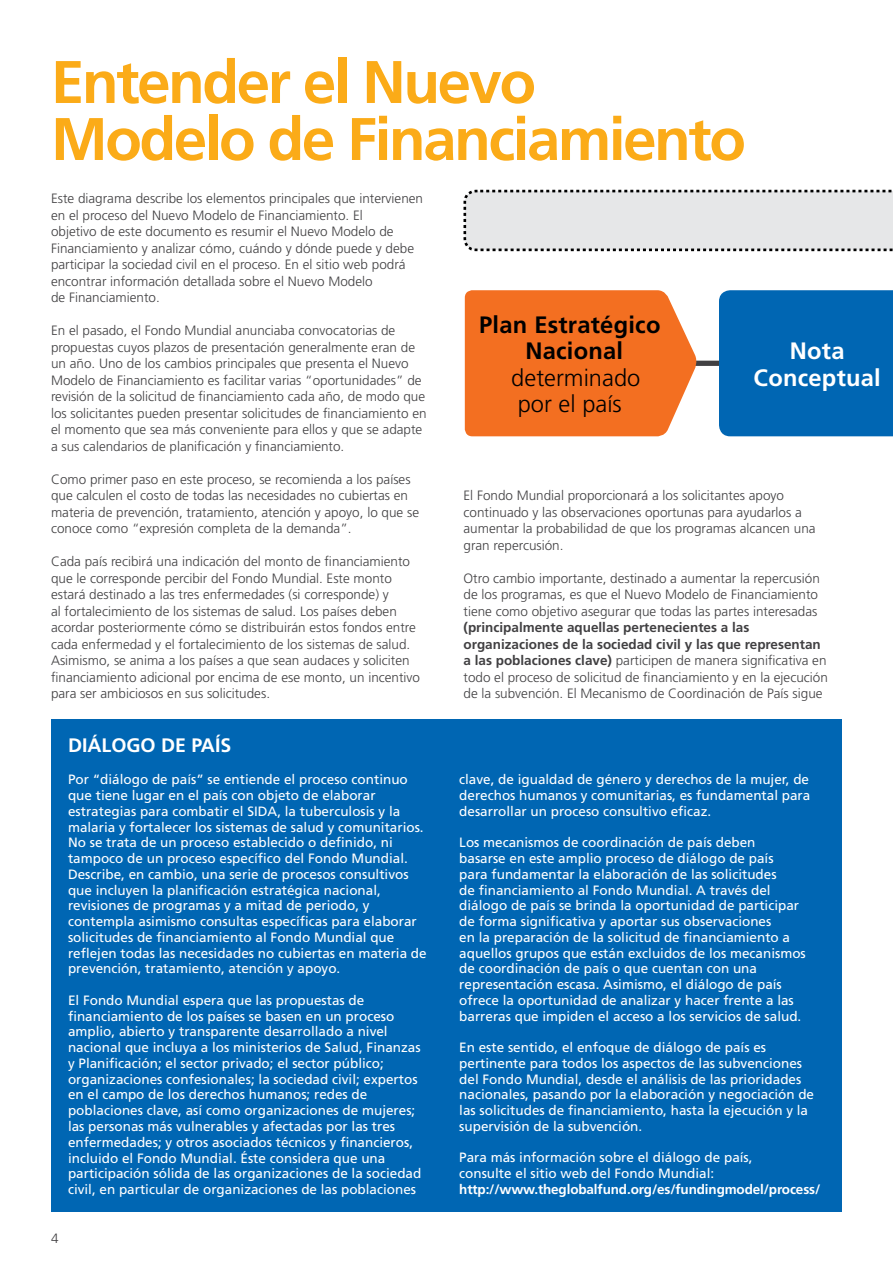
<style>
.page{position:relative;width:893px;height:1263px;background:#fff}
.page>*{position:absolute;margin:0;border:0;box-sizing:border-box;transform-origin:0 0}
.t1{font:700 60px/57px "Frutiger";letter-spacing:-.04em;color:#fbab18}
.t2{font:700 23.7px/26.4px "Frutiger";letter-spacing:.01em;color:#000;text-align:center}
.t3{font:300 23.7px/26.4px "Frutiger";color:#000}
.t4{font:700 23.7px/26.4px "Frutiger";letter-spacing:.01em;color:#fff;text-align:center}
.t5{font:700 19.5px "Frutiger";color:#fff}
.t6{font:13.5px/15.8px "Frutiger";color:#fff}
.t7{font:300 13.5px/16.5px "Frutiger";color:#414042}
.t8{font:700 13.5px "Frutiger";letter-spacing:-.01em;color:#fff}
.s1{font-weight:700}
</style>
<div class="page">
<div style="left:51px;top:720px;width:791px;height:492px;background:#0066b3"></div>
<svg style="left:463px;top:189px;width:430px;height:63px;background:#dcddde"></svg>
<div style="left:679px;top:361px;width:214px;height:5px;background:#414042"></div>
<svg style="left:465px;top:290px;width:233px;height:146px;background:#f37931"></svg>
<div style="left:719px;top:290px;width:174px;height:146px;background:#0066b3"></div>
<h1 class="t1" style="left:51px;top:53px;width:696px">Entender el Nuevo<br>Modelo de Financiamiento</h1>
<p class="t7" style="left:51px;top:190px;width:374px">Este diagrama describe los elementos principales que intervienen en el proceso del Nuevo Modelo de Financiamiento. El<br>objetivo de este documento es resumir el Nuevo Modelo de Financiamiento y analizar cómo, cuándo y dónde puede y debe participar la sociedad civil en el proceso. En el sitio web podrá encontrar información detallada sobre el Nuevo Modelo<br>de Financiamiento.</p>
<p class="t7" style="left:51px;top:322px;width:377px">En el pasado, el Fondo Mundial anunciaba convocatorias de propuestas cuyos plazos de presentación generalmente eran de un año. Uno de los cambios principales que presenta el Nuevo Modelo de Financiamiento es facilitar varias “oportunidades” de revisión de la solicitud de financiamiento cada año, de modo que los solicitantes pueden presentar solicitudes de financiamiento en el momento que sea más conveniente para ellos y que se adapte a sus calendarios de planificación y financiamiento.</p>
<p class="t7" style="left:51px;top:471px;width:370px">Como primer paso en este proceso, se recomienda a los países que calculen el costo de todas las necesidades no cubiertas en materia de prevención, tratamiento, atención y apoyo, lo que se conoce como “expresión completa de la demanda”.</p>
<p class="t7" style="left:51px;top:553px;width:371px">Cada país recibirá una indicación del monto de financiamiento que le corresponde percibir del Fondo Mundial. Este monto estará destinado a las tres enfermedades (si corresponde) y<br>al fortalecimiento de los sistemas de salud. Los países deben acordar posteriormente cómo se distribuirán estos fondos entre cada enfermedad y el fortalecimiento de los sistemas de salud.<br>Asimismo, se anima a los países a que sean audaces y soliciten financiamiento adicional por encima de ese monto, un incentivo para ser ambiciosos en sus solicitudes.</p>
<h2 class="t2" style="left:479px;top:311px;width:183px">Plan Estratégico<br>Nacional</h2>
<h2 class="t3" style="left:511px;top:364px;width:131px">determinado por el país</h2>
<h2 class="t4" style="left:754px;top:338px;width:129px">Nota<br>Conceptual</h2>
<p class="t7" style="left:463px;top:487px;width:354px">El Fondo Mundial proporcionará a los solicitantes apoyo continuado y las observaciones oportunas para ayudarlos a aumentar la probabilidad de que los programas alcancen una gran repercusión.</p>
<p class="t7" style="left:463px;top:570px;width:358px">Otro cambio importante, destinado a aumentar la repercusión de los programas, es que el Nuevo Modelo de Financiamiento tiene como objetivo asegurar que todas las partes interesadas</p>
<p class="t7" style="left:463px;top:619px;width:366px"><span class="s1">(principalmente aquellas pertenecientes a las organizaciones de la sociedad civil y las que representan a las poblaciones clave)</span> participen de manera significativa en todo el proceso de solicitud de financiamiento y en la ejecución de la subvención. El Mecanismo de Coordinación de País sigue</p>
<h3 class="t5" style="left:68px;top:734px;width:165px">DIÁLOGO DE PAÍS</h3>
<p class="t6" style="left:68px;top:772px;width:360px">Por “diálogo de país” se entiende el proceso continuo que tiene lugar en el país con objeto de elaborar estrategias para combatir el SIDA, la tuberculosis y la malaria y fortalecer los sistemas de salud y comunitarios.<br>No se trata de un proceso establecido o definido, ni tampoco de un proceso específico del Fondo Mundial.<br>Describe, en cambio, una serie de procesos consultivos que incluyen la planificación estratégica nacional, revisiones de programas y a mitad de periodo, y contempla asimismo consultas específicas para elaborar solicitudes de financiamiento al Fondo Mundial que reflejen todas las necesidades no cubiertas en materia de prevención, tratamiento, atención y apoyo.</p>
<p class="t6" style="left:68px;top:992px;width:355px">El Fondo Mundial espera que las propuestas de financiamiento de los países se basen en un proceso amplio, abierto y transparente desarrollado a nivel nacional que incluya a los ministerios de Salud, Finanzas y Planificación; el sector privado; el sector público; organizaciones confesionales; la sociedad civil; expertos en el campo de los derechos humanos; redes de poblaciones clave, así como organizaciones de mujeres; las personas más vulnerables y afectadas por las tres enfermedades; y otros asociados técnicos y financieros, incluido el Fondo Mundial. Éste considera que una participación sólida de las organizaciones de la sociedad civil, en particular de organizaciones de las poblaciones</p>
<p class="t7" style="left:51px;top:1230px;width:9px">4</p>
<p class="t6" style="left:459px;top:772px;width:353px;text-align:justify">clave, de igualdad de género y derechos de la mujer, de derechos humanos y comunitarias, es fundamental para desarrollar un proceso consultivo eficaz.</p>
<p class="t6" style="left:459px;top:835px;width:348px">Los mecanismos de coordinación de país deben<br>basarse en este amplio proceso de diálogo de país<br>para fundamentar la elaboración de las solicitudes<br>de financiamiento al Fondo Mundial. A través del diálogo de país se brinda la oportunidad de participar de forma significativa y aportar sus observaciones<br>en la preparación de la solicitud de financiamiento a aquellos grupos que están excluidos de los mecanismos de coordinación de país o que cuentan con una representación escasa. Asimismo, el diálogo de país ofrece la oportunidad de analizar y hacer frente a las barreras que impiden el acceso a los servicios de salud.</p>
<p class="t6" style="left:459px;top:1039px;width:356px">En este sentido, el enfoque de diálogo de país es pertinente para todos los aspectos de las subvenciones del Fondo Mundial, desde el análisis de las prioridades nacionales, pasando por la elaboración y negociación de las solicitudes de financiamiento, hasta la ejecución y la supervisión de la subvención.</p>
<p class="t6" style="left:459px;top:1150px;width:295px">Para más información sobre el diálogo de país, consulte el sitio web del Fondo Mundial:</p>
<p class="t8" style="left:459px;top:1181px;width:363px">http://www.theglobalfund.org/es/fundingmodel/process/</p>
</div>
